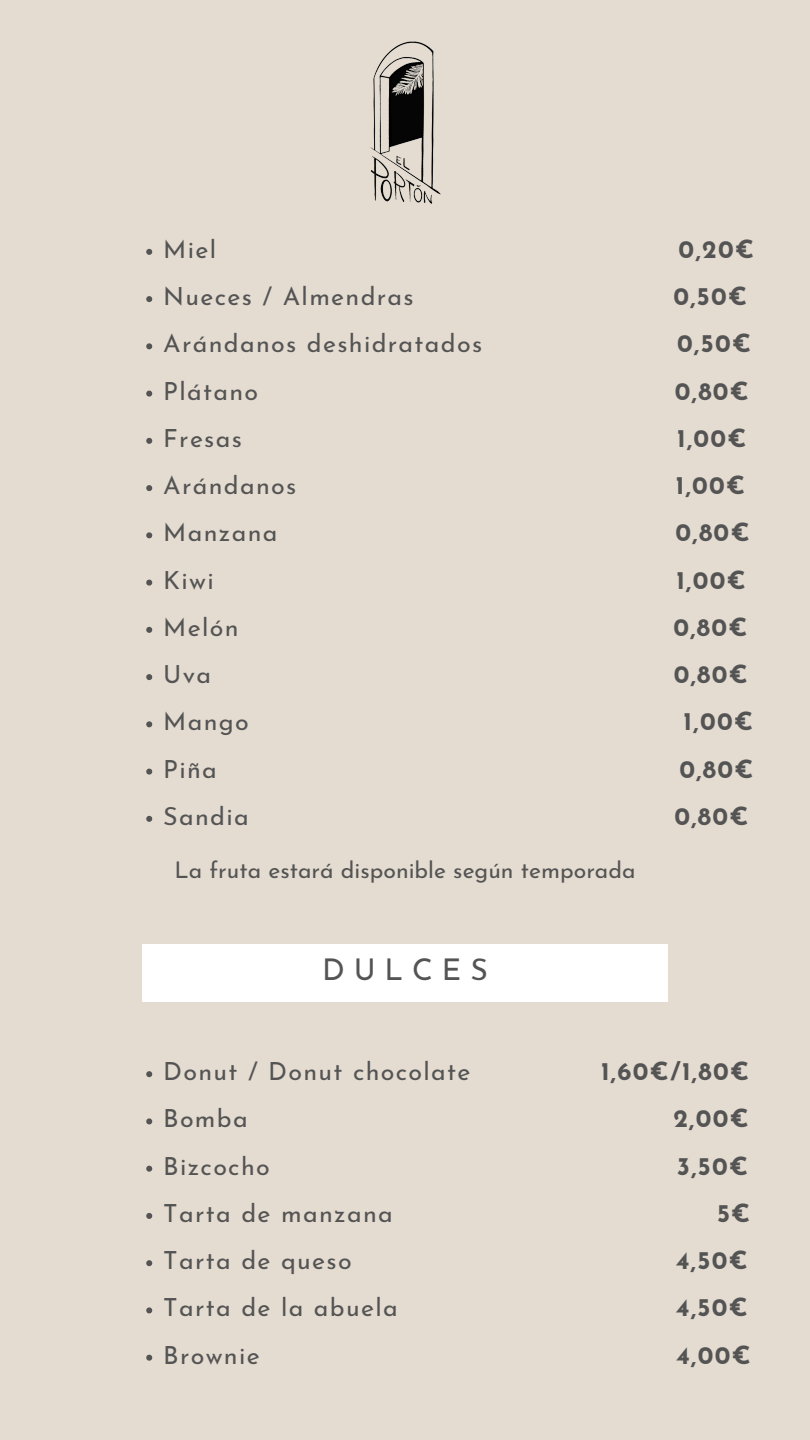
<style>
.page{position:relative;width:810px;height:1440px;background:#e4dcd1}
.page>*{position:absolute;margin:0;border:0;box-sizing:border-box;transform-origin:0 0}
.t1{font:30px "Josefin Sans";letter-spacing:.3em;color:#545454}
.t2{font:25px "Josefin Sans";letter-spacing:.055em;color:#545454}
.t3{font:700 25px "Josefin Sans";letter-spacing:.055em;color:#545454}
.t4{font:23px "Josefin Sans";color:#545454}
</style>
<div class="page">
<div style="left:142px;top:944px;width:526px;height:58px;background:#fff"></div>
<img style="left:370px;top:41px;width:71px;height:163px">
<svg style="left:146px;top:249px;width:6px;height:6px"></svg>
<svg style="left:146px;top:296px;width:6px;height:6px"></svg>
<svg style="left:146px;top:343px;width:6px;height:6px"></svg>
<svg style="left:146px;top:391px;width:6px;height:6px"></svg>
<svg style="left:146px;top:438px;width:6px;height:6px"></svg>
<svg style="left:146px;top:485px;width:6px;height:6px"></svg>
<svg style="left:146px;top:532px;width:6px;height:6px"></svg>
<svg style="left:146px;top:580px;width:6px;height:6px"></svg>
<svg style="left:146px;top:627px;width:6px;height:6px"></svg>
<svg style="left:146px;top:674px;width:6px;height:6px"></svg>
<svg style="left:146px;top:721px;width:6px;height:6px"></svg>
<svg style="left:146px;top:769px;width:6px;height:6px"></svg>
<svg style="left:146px;top:816px;width:6px;height:6px"></svg>
<svg style="left:146px;top:1071px;width:6px;height:6px"></svg>
<svg style="left:146px;top:1118px;width:6px;height:6px"></svg>
<svg style="left:146px;top:1166px;width:6px;height:6px"></svg>
<svg style="left:146px;top:1213px;width:6px;height:6px"></svg>
<svg style="left:146px;top:1260px;width:6px;height:6px"></svg>
<svg style="left:146px;top:1307px;width:6px;height:6px"></svg>
<svg style="left:146px;top:1355px;width:6px;height:6px"></svg>
<p class="t2" style="left:163px;top:239px;width:54px">Miel</p>
<p class="t3" style="left:679px;top:239px;width:77px">0,20€</p>
<p class="t2" style="left:163px;top:286px;width:252px">Nueces / Almendras</p>
<p class="t3" style="left:673px;top:286px;width:75px">0,50€</p>
<p class="t2" style="left:163px;top:334px;width:321px">Arándanos deshidratados</p>
<p class="t3" style="left:677px;top:334px;width:75px">0,50€</p>
<p class="t2" style="left:163px;top:381px;width:96px">Plátano</p>
<p class="t3" style="left:675px;top:381px;width:76px">0,80€</p>
<p class="t2" style="left:163px;top:428px;width:80px">Fresas</p>
<p class="t3" style="left:677px;top:428px;width:71px">1,00€</p>
<p class="t2" style="left:163px;top:475px;width:135px">Arándanos</p>
<p class="t3" style="left:676px;top:475px;width:71px">1,00€</p>
<p class="t2" style="left:163px;top:523px;width:116px">Manzana</p>
<p class="t3" style="left:676px;top:523px;width:76px">0,80€</p>
<p class="t2" style="left:163px;top:570px;width:52px">Kiwi</p>
<p class="t3" style="left:676px;top:570px;width:71px">1,00€</p>
<p class="t2" style="left:163px;top:617px;width:77px">Melón</p>
<p class="t3" style="left:673px;top:617px;width:76px">0,80€</p>
<p class="t2" style="left:163px;top:664px;width:49px">Uva</p>
<p class="t3" style="left:674px;top:664px;width:76px">0,80€</p>
<p class="t2" style="left:163px;top:712px;width:87px">Mango</p>
<p class="t3" style="left:684px;top:712px;width:71px">1,00€</p>
<p class="t2" style="left:163px;top:759px;width:55px">Piña</p>
<p class="t3" style="left:679px;top:759px;width:76px">0,80€</p>
<p class="t2" style="left:163px;top:806px;width:87px">Sandia</p>
<p class="t3" style="left:674px;top:806px;width:76px">0,80€</p>
<p class="t4" style="left:174px;top:860px;width:463px">La fruta estará disponible según temporada</p>
<p class="t1" style="left:322px;top:957px;width:167px">DULCES</p>
<h1 class="t2" style="left:163px;top:1061px;width:309px">Donut / Donut chocolate</h1>
<h1 class="t3" style="left:601px;top:1061px;width:150px">1,60€/1,80€</h1>
<p class="t2" style="left:163px;top:1109px;width:86px">Bomba</p>
<p class="t3" style="left:673px;top:1109px;width:77px">2,00€</p>
<p class="t2" style="left:163px;top:1156px;width:108px">Bizcocho</p>
<p class="t3" style="left:677px;top:1156px;width:73px">3,50€</p>
<p class="t2" style="left:163px;top:1203px;width:231px">Tarta de manzana</p>
<p class="t3" style="left:717px;top:1203px;width:35px">5€</p>
<p class="t2" style="left:163px;top:1250px;width:190px">Tarta de queso</p>
<p class="t3" style="left:676px;top:1250px;width:74px">4,50€</p>
<p class="t2" style="left:163px;top:1298px;width:236px">Tarta de la abuela</p>
<p class="t3" style="left:676px;top:1298px;width:74px">4,50€</p>
<p class="t2" style="left:163px;top:1345px;width:98px">Brownie</p>
<p class="t3" style="left:676px;top:1345px;width:76px">4,00€</p>
</div>
